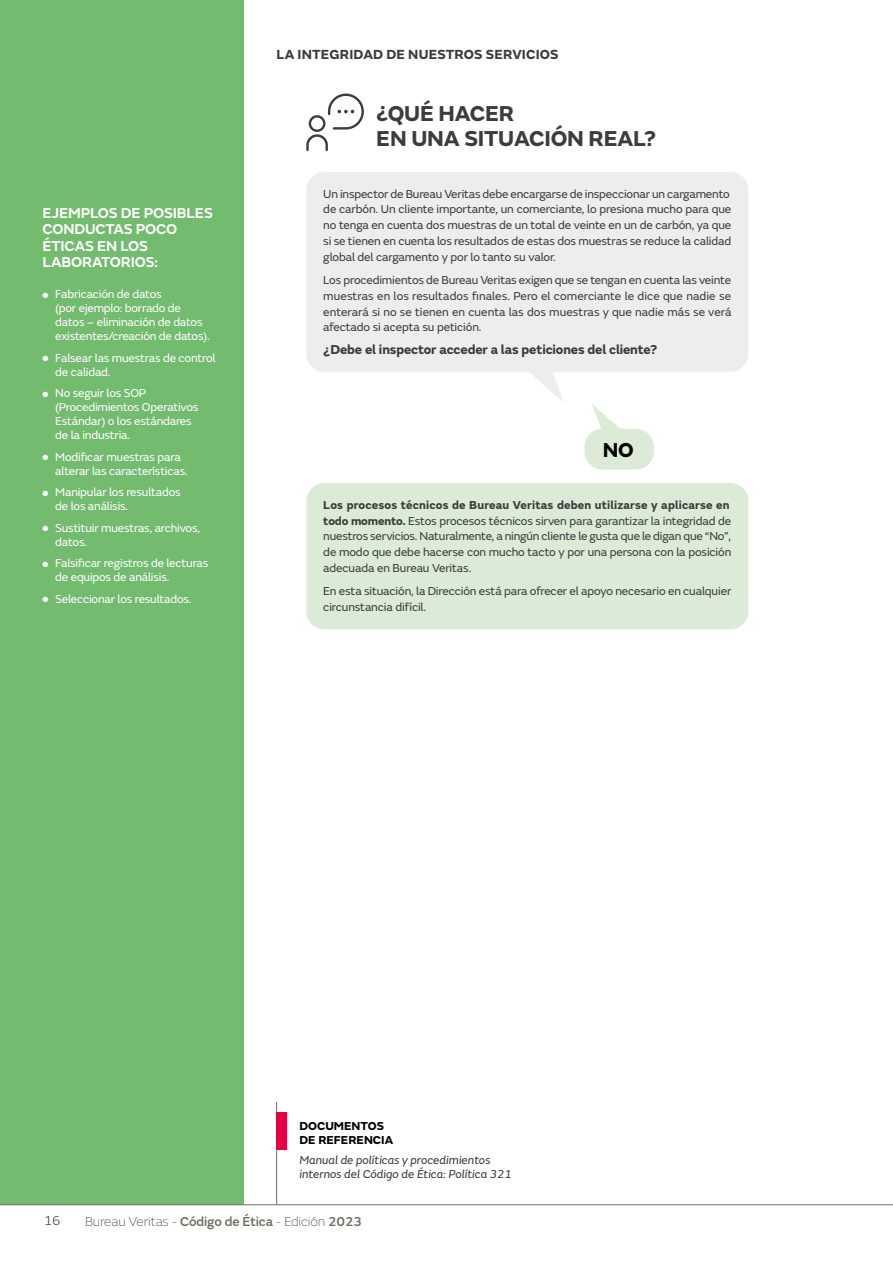
<style>
.page{position:relative;width:893px;height:1263px;background:#fff}
.page>*{position:absolute;margin:0;border:0;box-sizing:border-box;transform-origin:0 0}
.t1{font:700 22.5px/25.5px "FS Emeric";letter-spacing:-.01em;color:#3c3c3b}
.t2{font:700 21px "FS Emeric";color:#000}
.t3{font:600 15px/16.5px "FS Emeric";letter-spacing:-.01em;color:#fff}
.t4{font:700 13.8px "FS Emeric";letter-spacing:.01em;color:#3c3c3b}
.t5{font:700 13.5px "FS Emeric";letter-spacing:-.01em;color:#3c3c3b}
.t6{font:100 13.5px "FS Emeric";letter-spacing:-.01em;color:#3c3c3b}
.t7{font:300 13.5px "FS Emeric";color:#3c3c3b}
.t8{font:12px/15.8px "FS Emeric";letter-spacing:-.01em;color:#3c3c3b}
.t9{font:12px/14px "FS Emeric";letter-spacing:-.015em;color:#fff}
.t10{font:italic 12px/14px "FS Emeric";color:#3c3c3b}
.t11{font:700 12px/14px "FS Emeric";color:#000}
.s1{font-weight:700}
.s2{font-weight:500;color:#6f6d60}
</style>
<div class="page">
<div style="left:0;top:0;width:243px;height:1205px;background:#72bb6f"></div>
<hr style="left:0;top:1204px;width:893px;height:1px;background:#706f6f">
<svg style="left:530px;top:372px;width:33px;height:29px"></svg>
<div style="left:306px;top:172px;width:442px;height:200px;background:#ededed;border-radius:18px"></div>
<hr style="left:276px;top:1102px;width:1px;height:103px;background:#706f6f">
<div style="left:276px;top:1112px;width:11px;height:38px;background:#e40041"></div>
<svg style="left:592px;top:404px;width:29px;height:27px"></svg>
<div style="left:584px;top:429px;width:70px;height:41px;background:#dbebd7;border-radius:18px"></div>
<div style="left:306px;top:483px;width:442px;height:146px;background:#dbebd7;border-radius:18px"></div>
<svg style="left:306px;top:94px;width:58px;height:57px"></svg>
<p class="t4" style="left:276px;top:44px;width:284px">LA INTEGRIDAD DE NUESTROS SERVICIOS</p>
<p class="t3" style="left:43px;top:203px;width:172px">EJEMPLOS DE POSIBLES<br>CONDUCTAS POCO<br>ÉTICAS EN LOS<br>LABORATORIOS:</p>
<p class="t9" style="left:55px;top:287px;width:156px;text-indent:-13px">● Fabricación de datos<br>(por ejemplo: borrado de datos – eliminación de datos existentes/creación de datos).</p>
<p class="t9" style="left:55px;top:350px;width:162px;text-indent:-13px">● Falsear las muestras de control de calidad.</p>
<p class="t9" style="left:55px;top:386px;width:145px;text-indent:-13px">● No seguir los SOP (Procedimientos Operativos<br>Estándar) o los estándares de la industria.</p>
<p class="t9" style="left:55px;top:449px;width:134px;text-indent:-13px">● Modificar muestras para alterar las características.</p>
<p class="t9" style="left:55px;top:485px;width:127px;text-indent:-13px">● Manipular los resultados de los análisis.</p>
<p class="t9" style="left:55px;top:520px;width:146px;text-indent:-13px">● Sustituir muestras, archivos, datos.</p>
<p class="t9" style="left:55px;top:556px;width:155px;text-indent:-13px">● Falsificar registros de lecturas de equipos de análisis.</p>
<p class="t9" style="left:43px;top:591px;width:151px">● Seleccionar los resultados.</p>
<h1 class="t1" style="left:376px;top:99px;width:282px">¿QUÉ HACER<br>EN UNA SITUACIÓN REAL?</h1>
<p class="t8" style="left:323px;top:185px;width:410px">Un inspector de Bureau Veritas debe encargarse de inspeccionar un cargamento de carbón. Un cliente importante, un comerciante, lo presiona mucho para que no tenga en cuenta dos muestras de un total de veinte en un de carbón, ya que si se tienen en cuenta los resultados de estas dos muestras se reduce la calidad global del cargamento y por lo tanto su valor.</p>
<p class="t8" style="left:323px;top:272px;width:410px;text-align:justify">Los procedimientos de Bureau Veritas exigen que se tengan en cuenta las veinte muestras en los resultados finales. Pero el comerciante le dice que nadie se enterará si no se tienen en cuenta las dos muestras y que nadie más se verá afectado si acepta su petición.</p>
<p class="t5" style="left:323px;top:339px;width:335px">¿Debe el inspector acceder a las peticiones del cliente?</p>
<h2 class="t2" style="left:603px;top:433px;width:33px">NO</h2>
<p class="t8" style="left:323px;top:496px;width:410px"><span class="s1">Los procesos técnicos de Bureau Veritas deben utilizarse y aplicarse en todo momento.</span> Estos procesos técnicos sirven para garantizar la integridad de nuestros servicios. Naturalmente, a ningún cliente le gusta que le digan que “No”, de modo que debe hacerse con mucho tacto y por una persona con la posición adecuada en Bureau Veritas.</p>
<p class="t8" style="left:323px;top:583px;width:410px">En esta situación, la Dirección está para ofrecer el apoyo necesario en cualquier circunstancia difícil.</p>
<p class="t11" style="left:299px;top:1118px;width:95px">DOCUMENTOS<br>DE REFERENCIA</p>
<p class="t10" style="left:299px;top:1153px;width:214px">Manual de políticas y procedimientos internos del Código de Ética: Política 321</p>
<p class="t7" style="left:44px;top:1211px;width:18px">16</p>
<p class="t6" style="left:85px;top:1212px;width:279px">Bureau Veritas - <span class="s2">Código de Ética</span> - Edición <span class="s2">2023</span></p>
</div>
